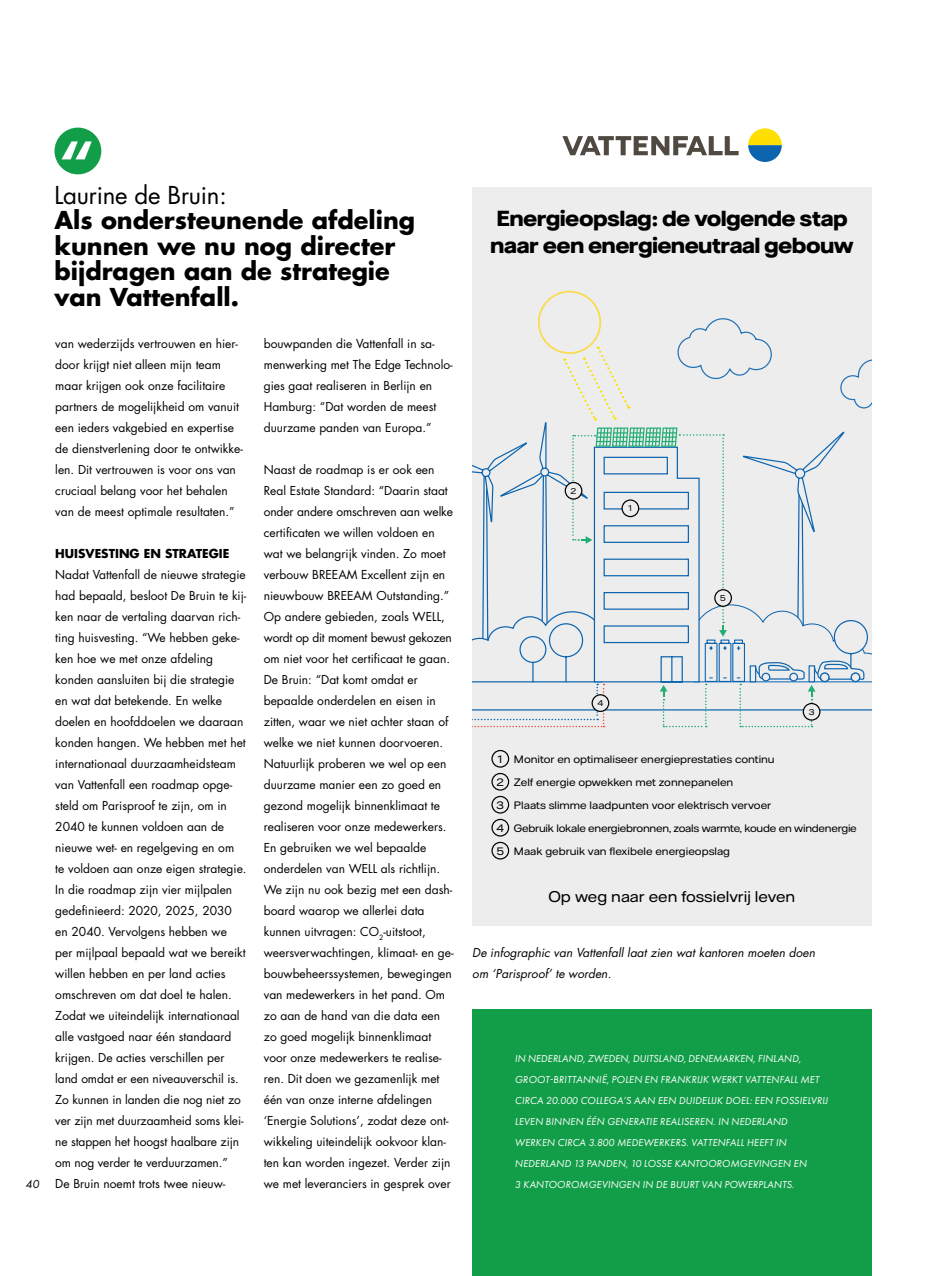
<style>
.page{position:relative;width:936px;height:1276px;background:#fff}
.page>*{position:absolute;margin:0;border:0;box-sizing:border-box;transform-origin:0 0}
.t1{font:700 54.3px "Futura";color:#fff}
.t2{font:700 24px/25.5px "Futura";color:#000}
.t3{font:24px "Futura";letter-spacing:-.01em;color:#000}
.t4{font:700 21.75px/27.3px "Vattenfall Hall Display";color:#000}
.t5{font:15.6px "Vattenfall Hall";color:#000}
.t6{font:12px/21px "Futura";color:#000}
.t7{font:italic 12px/21px "Futura";color:#000}
.t8{font:700 12px "Futura";color:#000}
.t9{font:italic 12px "Futura PT";color:#000}
.t10{font:10.8px/23px "Vattenfall Hall";color:#000}
.t11{font:italic 10.5px/21px "Futura PT";letter-spacing:.01em;color:#fff}
.t12{font:8.4px "Vattenfall Hall";color:#000}
</style>
<div class="page">
<div style="left:54px;top:128px;width:47px;height:46px;background:#129e48;border-radius:50%"></div>
<div style="left:472px;top:187px;width:400px;height:739px;background:#ededed"></div>
<svg style="left:562px;top:136px;width:176px;height:19px"></svg>
<svg style="left:748px;top:128px;width:33px;height:34px"></svg>
<div style="left:491px;top:796px;width:18px;height:17px;border:1px solid #000;border-radius:50%"></div>
<div style="left:491px;top:750px;width:18px;height:17px;border:1px solid #000;border-radius:50%"></div>
<div style="left:491px;top:773px;width:18px;height:17px;border:1px solid #000;border-radius:50%"></div>
<div style="left:491px;top:842px;width:18px;height:17px;border:1px solid #000;border-radius:50%"></div>
<div style="left:491px;top:819px;width:18px;height:17px;border:1px solid #000;border-radius:50%"></div>
<svg style="left:472px;top:314px;width:400px;height:413px"></svg>
<div style="left:472px;top:1009px;width:400px;height:267px;background:#129e48"></div>
<p class="t9" style="left:26px;top:1177px;width:15px">40</p>
<h1 class="t1" style="left:60px;top:126px;width:36px">“</h1>
<h2 class="t3" style="left:54px;top:179px;width:174px">Laurine de Bruin:</h2>
<h2 class="t2" style="left:54px;top:207px;width:362px">Als ondersteunende afdeling kunnen we nu nog directer bijdragen aan de strategie van Vattenfall.</h2>
<p class="t6" style="left:55px;top:333px;width:189px">van wederzijds vertrouwen en hier&shy;door krijgt niet alleen mijn team maar krijgen ook onze facilitaire partners de mogelijkheid om vanuit een ieders vakgebied en expertise de dienstverlening door te ontwikke&shy;len. Dit vertrouwen is voor ons van cruciaal belang voor het behalen van de meest optimale resultaten.”</p>
<p class="t8" style="left:55px;top:546px;width:175px">HUISVESTING EN STRATEGIE</p>
<p class="t6" style="left:55px;top:564px;width:193px">Nadat Vattenfall de nieuwe strategie had bepaald, besloot De Bruin te kij&shy;ken naar de vertaling daarvan rich&shy;ting huisvesting. “We hebben geke&shy;ken hoe we met onze afdeling konden aansluiten bij die strategie en wat dat betekende. En welke doelen en hoofddoelen we daaraan konden hangen. We hebben met het internationaal duurzaamheidsteam van Vattenfall een roadmap opge&shy;steld om Parisproof te zijn, om in 2040 te kunnen voldoen aan de nieuwe wet- en regelgeving en om<br>te voldoen aan onze eigen strategie.<br>In die roadmap zijn vier mijlpalen gedefinieerd: 2020, 2025, 2030 en 2040. Vervolgens hebben we per mijlpaal bepaald wat we bereikt willen hebben en per land acties omschreven om dat doel te halen.<br>Zodat we uiteindelijk internationaal alle vastgoed naar één standaard krijgen. De acties verschillen per land omdat er een niveauverschil is.<br>Zo kunnen in landen die nog niet zo ver zijn met duurzaamheid soms klei&shy;ne stappen het hoogst haalbare zijn om nog verder te verduurzamen.”<br>De Bruin noemt trots twee nieuw-</p>
<p class="t6" style="left:264px;top:333px;width:190px">bouwpanden die Vattenfall in sa&shy;menwerking met The Edge Technolo&shy;gies gaat realiseren in Berlijn en<br>Hamburg: “Dat worden de meest duurzame panden van Europa.”</p>
<p class="t6" style="left:264px;top:459px;width:191px">Naast de roadmap is er ook een Real Estate Standard: “Daarin staat onder andere omschreven aan welke certificaten we willen voldoen en wat we belangrijk vinden. Zo moet verbouw BREEAM Excellent zijn en nieuwbouw BREEAM Outstanding.” Op andere gebieden, zoals WELL, wordt op dit moment bewust gekozen om niet voor het certificaat te gaan.<br>De Bruin: “Dat komt omdat er bepaalde onderdelen en eisen in zitten, waar we niet achter staan of welke we niet kunnen doorvoeren.<br>Natuurlijk proberen we wel op een duurzame manier een zo goed en gezond mogelijk binnenklimaat te realiseren voor onze medewerkers.<br>En gebruiken we wel bepaalde onderdelen van WELL als richtlijn.<br>We zijn nu ook bezig met een dash&shy;board waarop we allerlei data kunnen uitvragen: CO<sub>2</sub>-uitstoot, weersverwachtingen, klimaat- en ge&shy;bouwbeheerssystemen, bewegingen van medewerkers in het pand. Om zo aan de hand van die data een zo goed mogelijk binnenklimaat voor onze medewerkers te realise&shy;ren. Dit doen we gezamenlijk met één van onze interne afdelingen ‘Energie Solutions’, zodat deze ont&shy;wikkeling uiteindelijk ookvoor klan&shy;ten kan worden ingezet. Verder zijn we met leveranciers in gesprek over</p>
<h3 class="t4" style="left:490px;top:204px;width:364px">Energieopslag: de volgende stap naar een energieneutraal gebouw</h3>
<p class="t12" style="left:570px;top:485px;width:7px">2</p>
<p class="t12" style="left:628px;top:503px;width:5px">1</p>
<p class="t12" style="left:720px;top:593px;width:7px">5</p>
<p class="t12" style="left:597px;top:698px;width:7px">4</p>
<p class="t12" style="left:808px;top:706px;width:7px">3</p>
<p class="t10" style="left:497px;top:747px;width:8px">1<br>2</p>
<p class="t10" style="left:496px;top:793px;width:9px">3</p>
<p class="t10" style="left:496px;top:816px;width:9px">4</p>
<p class="t10" style="left:496px;top:839px;width:9px">5</p>
<p class="t10" style="left:514px;top:747px;width:344px">Monitor en optimaliseer energieprestaties continu<br>Zelf energie opwekken met zonnepanelen<br>Plaats slimme laadpunten voor elektrisch vervoer<br>Gebruik lokale energiebronnen, zoals warmte, koude en windenergie Maak gebruik van flexibele energieopslag</p>
<h3 class="t5" style="left:548px;top:887px;width:248px">Op weg naar een fossielvrij leven</h3>
<p class="t7" style="left:472px;top:942px;width:344px">De infographic van Vattenfall laat zien wat kantoren moeten doen om ‘Parisproof’ te worden.</p>
<p class="t11" style="left:514px;top:1048px;width:315px">IN NEDERLAND, ZWEDEN, DUITSLAND, DENEMARKEN, FINLAND, GROOT-BRITTANNIË, POLEN EN FRANKRIJK WERKT VATTENFALL MET CIRCA 20.000 COLLEGA’S AAN EEN DUIDELIJK DOEL: EEN FOSSIELVRIJ LEVEN BINNEN ÉÉN GENERATIE REALISEREN. IN NEDERLAND WERKEN CIRCA 3.800 MEDEWERKERS. VATTENFALL HEEFT IN NEDERLAND 13 PANDEN, 10 LOSSE KANTOOROMGEVINGEN EN<br>3 KANTOOROMGEVINGEN IN DE BUURT VAN POWERPLANTS.</p>
</div>
